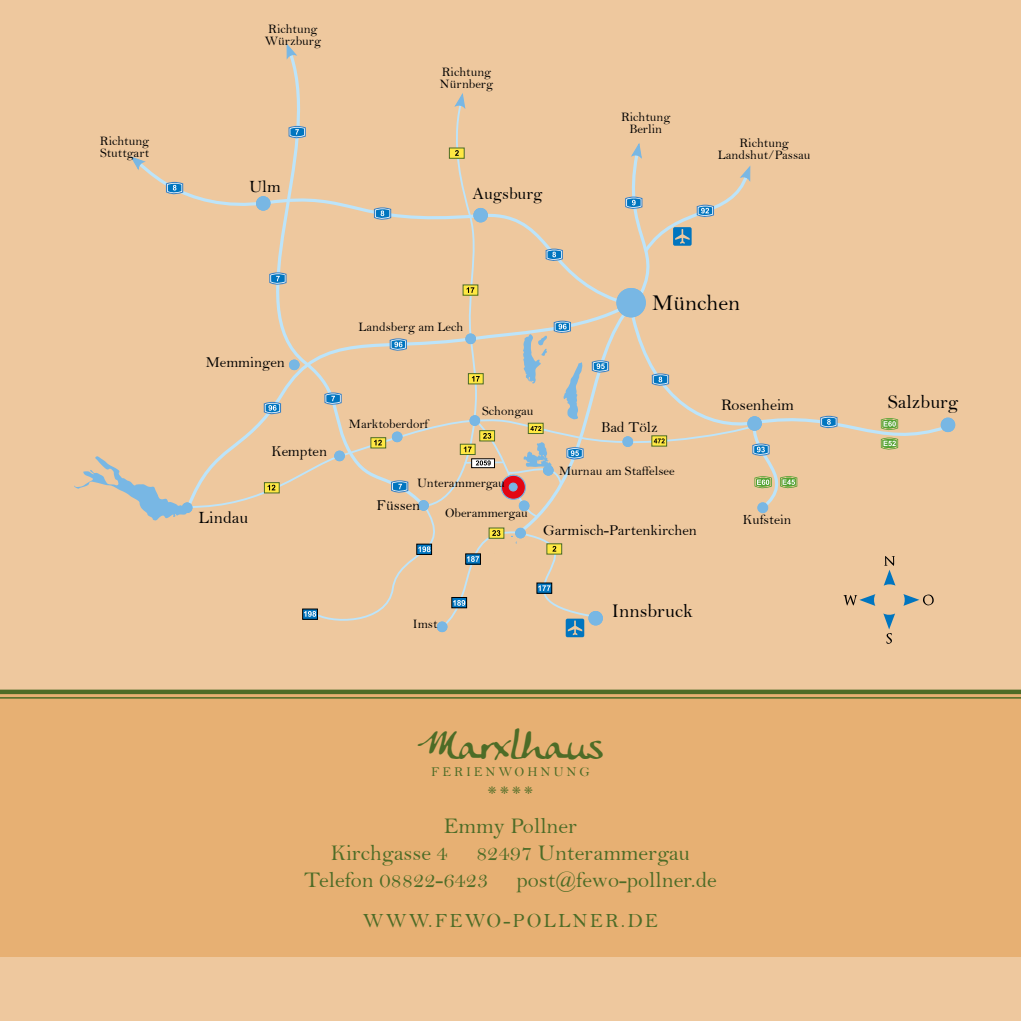
<style>
.page{position:relative;width:1021px;height:1021px;background:#fff}
.page>*{position:absolute;margin:0;border:0;box-sizing:border-box;transform-origin:0 0}
.t1{font:37.8px "Anke Calligraphic FG";color:#4d6c27}
.t2{font:22.72px "Bell";color:#000}
.t3{font:22.5px/27px "Bell";color:#4d6c27}
.t4{font:20.25px "Bell";letter-spacing:.1em;color:#4d6c27}
.t5{font:19.57px "Bell";color:#000}
.t6{font:18.9px "Bell";color:#4d6c27}
.t7{font:17.32px "Bell";color:#000}
.t8{font:16.2px "Bell";color:#000}
.t9{font:15.08px "Bell";color:#000}
.t10{font:14.17px "Bell";color:#000}
.t11{font:13.5px "Bell";letter-spacing:.21em;color:#4d6c27}
.t12{font:13.05px/11.9px "Bell";color:#000}
</style>
<div class="page">
<div style="left:0;top:0;width:1020px;height:995px;background:#e7b073"></div>
<div style="left:0;top:0;width:1020px;height:691px;background:#eec89e"></div>
<svg style="left:74px;top:456px;width:112px;height:64px"></svg>
<svg style="left:144px;top:169px;width:477px;height:133px"></svg>
<svg style="left:610px;top:310px;width:341px;height:203px"></svg>
<svg style="left:236px;top:60px;width:64px;height:242px"></svg>
<svg style="left:186px;top:417px;width:579px;height:97px"></svg>
<div style="left:757px;top:502px;width:11px;height:11px;border:1px solid #78b7e4;border-radius:50%"></div>
<svg style="left:130px;top:156px;width:18px;height:14px"></svg>
<svg style="left:286px;top:43px;width:11px;height:17px"></svg>
<div style="left:617px;top:288px;width:28px;height:29px;background:#78b7e4;border-radius:50%"></div>
<div style="left:616px;top:288px;width:30px;height:29px;border:1px solid #78b7e4;border-radius:50%"></div>
<div style="left:619px;top:290px;width:24px;height:25px;border:1px solid #78b7e4;border-radius:50%"></div>
<div style="left:747px;top:416px;width:14px;height:15px;border:1px solid #78b7e4;border-radius:50%"></div>
<div style="left:748px;top:417px;width:13px;height:13px;background:#78b7e4;border-radius:50%"></div>
<div style="left:747px;top:416px;width:14px;height:14px;border:1px solid #78b7e4;border-radius:50%"></div>
<div style="left:748px;top:417px;width:12px;height:12px;border:1px solid #78b7e4;border-radius:50%"></div>
<div style="left:940px;top:417px;width:15px;height:15px;border:1px solid #78b7e4;border-radius:50%"></div>
<div style="left:941px;top:418px;width:13px;height:13px;background:#78b7e4;border-radius:50%"></div>
<div style="left:940px;top:418px;width:15px;height:14px;border:1px solid #78b7e4;border-radius:50%"></div>
<div style="left:941px;top:419px;width:13px;height:12px;border:1px solid #78b7e4;border-radius:50%"></div>
<div style="left:256px;top:196px;width:14px;height:15px;border:1px solid #78b7e4;border-radius:50%"></div>
<div style="left:256px;top:197px;width:14px;height:13px;background:#78b7e4;border-radius:50%"></div>
<div style="left:256px;top:196px;width:14px;height:14px;border:1px solid #78b7e4;border-radius:50%"></div>
<div style="left:257px;top:197px;width:12px;height:12px;border:1px solid #78b7e4;border-radius:50%"></div>
<div style="left:622px;top:436px;width:11px;height:11px;border:1px solid #78b7e4;border-radius:50%"></div>
<div style="left:623px;top:436px;width:9px;height:10px;border:1px solid #78b7e4;border-radius:50%"></div>
<div style="left:624px;top:437px;width:7px;height:8px;background:#78b7e4;border-radius:50%"></div>
<div style="left:623px;top:437px;width:9px;height:9px;border:1px solid #78b7e4;border-radius:50%"></div>
<div style="left:182px;top:502px;width:10px;height:11px;border:1px solid #78b7e4;border-radius:50%"></div>
<div style="left:182px;top:502px;width:10px;height:10px;border:1px solid #78b7e4;border-radius:50%"></div>
<div style="left:183px;top:504px;width:8px;height:7px;background:#78b7e4;border-radius:50%"></div>
<div style="left:183px;top:503px;width:9px;height:9px;border:1px solid #78b7e4;border-radius:50%"></div>
<svg style="left:651px;top:435px;width:16px;height:11px"></svg>
<svg style="left:653px;top:438px;width:11px;height:5px"></svg>
<svg style="left:880px;top:418px;width:18px;height:13px"></svg>
<svg style="left:880px;top:437px;width:18px;height:14px"></svg>
<svg style="left:621px;top:143px;width:130px;height:154px"></svg>
<svg style="left:165px;top:181px;width:19px;height:15px"></svg>
<svg style="left:651px;top:373px;width:18px;height:15px"></svg>
<svg style="left:819px;top:415px;width:19px;height:15px"></svg>
<svg style="left:751px;top:423px;width:48px;height:89px"></svg>
<svg style="left:263px;top:91px;width:347px;height:546px"></svg>
<svg style="left:884px;top:556px;width:11px;height:29px"></svg>
<svg style="left:883px;top:613px;width:12px;height:30px"></svg>
<svg style="left:903px;top:594px;width:30px;height:12px"></svg>
<svg style="left:843px;top:594px;width:32px;height:12px"></svg>
<div style="left:0;top:957px;width:1020px;height:63px;background:#eec89e"></div>
<hr style="left:0;top:697px;width:1020px;height:1px;background:#4d6c27">
<div style="left:0;top:689px;width:1020px;height:5px;background:#4d6c27"></div>
<p class="t12" style="left:100px;top:134px;width:51px">richtung<br>Stuttgart</p>
<p class="t12" style="left:265px;top:23px;width:58px">richtung würzburg</p>
<h3 class="t7" style="left:249px;top:176px;width:33px">ulm</h3>
<p class="t12" style="left:440px;top:66px;width:55px">richtung nürnberg</p>
<h3 class="t7" style="left:472px;top:183px;width:72px">Augsburg</h3>
<p class="t12" style="left:621px;top:111px;width:51px;text-align:center">richtung<br>Berlin</p>
<p class="t12" style="left:718px;top:137px;width:94px;text-align:center">richtung<br>Landshut/Passau</p>
<p class="t9" style="left:206px;top:353px;width:81px">Memmingen</p>
<h3 class="t7" style="left:199px;top:507px;width:51px">Lindau</h3>
<p class="t9" style="left:271px;top:442px;width:57px">Kempten</p>
<p class="t12" style="left:358px;top:321px;width:106px">Landsberg am Lech</p>
<h2 class="t2" style="left:652px;top:289px;width:89px">München</h2>
<p class="t12" style="left:349px;top:417px;width:81px">Marktoberdorf</p>
<p class="t12" style="left:482px;top:405px;width:53px">Schongau</p>
<p class="t9" style="left:601px;top:418px;width:58px">Bad Tölz</p>
<p class="t12" style="left:417px;top:476px;width:89px">unterammergau</p>
<p class="t9" style="left:376px;top:496px;width:45px">Füssen</p>
<p class="t12" style="left:445px;top:507px;width:84px">oberammergau</p>
<p class="t12" style="left:559px;top:465px;width:117px">Murnau am Staffelsee</p>
<p class="t9" style="left:543px;top:521px;width:155px">garmisch-Partenkirchen</p>
<p class="t8" style="left:721px;top:395px;width:74px">rosenheim</p>
<h3 class="t5" style="left:887px;top:390px;width:72px">Salzburg</h3>
<p class="t10" style="left:743px;top:511px;width:50px">Kufstein</p>
<p class="t12" style="left:413px;top:617px;width:26px">imst</p>
<h3 class="t5" style="left:611px;top:599px;width:83px">innsbruck</h3>
<h1 class="t1" style="left:417px;top:723px;width:187px">Marxlhaus</h1>
<p class="t11" style="left:431px;top:764px;width:160px">Ferienwohnung</p>
<h3 class="t6" style="left:487px;top:781px;width:47px">****</h3>
<h3 class="t3" style="left:331px;top:812px;width:248px;text-indent:113px">Emmy Pollner<br>Kirchgasse 4</h3>
<h3 class="t3" style="left:304px;top:839px;width:387px;text-indent:172px">82497 Unterammergau<br>Telefon 08822-6423</h3>
<h3 class="t3" style="left:516px;top:866px;width:202px">post@fewo-pollner.de</h3>
<h3 class="t4" style="left:363px;top:908px;width:297px">www.fewo-pollner.de</h3>
</div>
